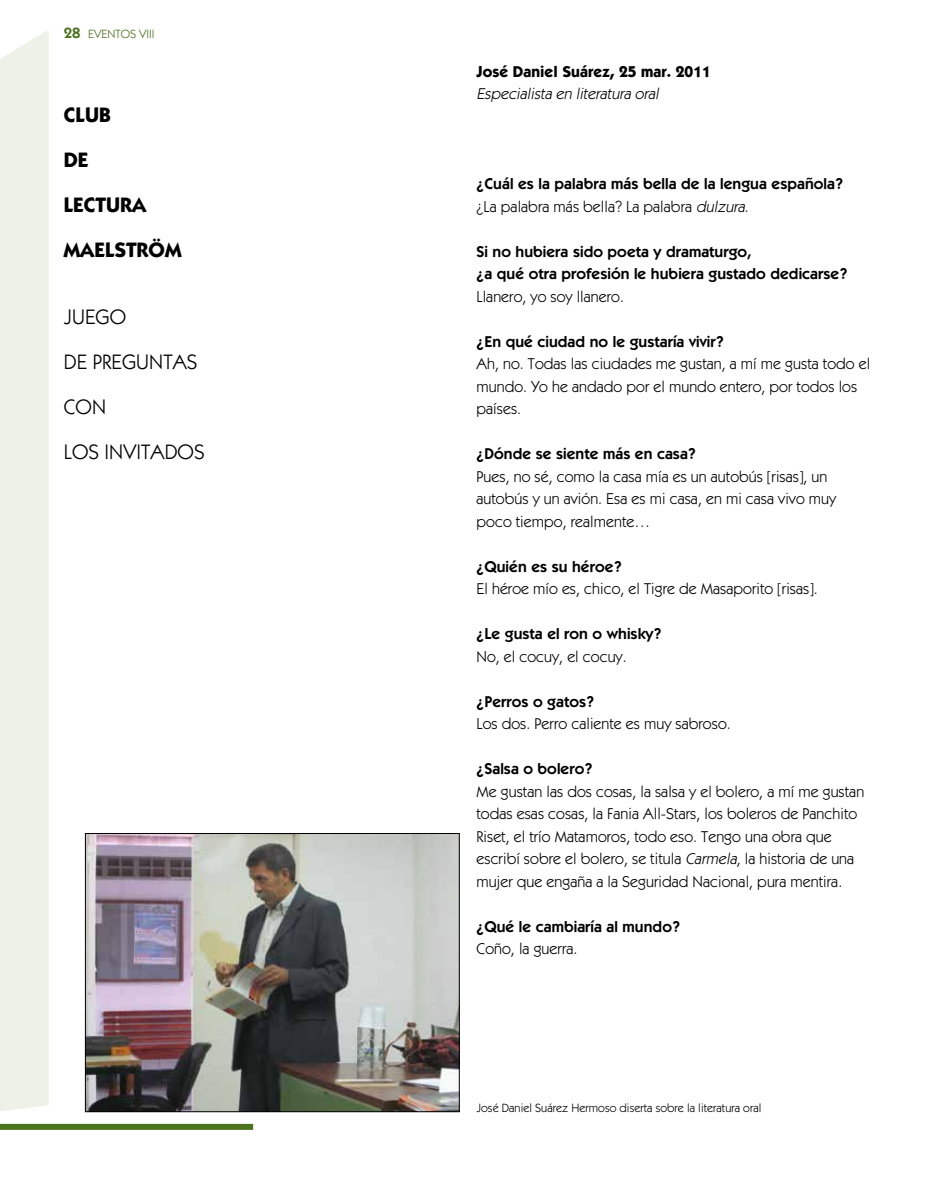
<style>
.page{position:relative;width:936px;height:1191px;background:#fff}
.page>*{position:absolute;margin:0;border:0;box-sizing:border-box;transform-origin:0 0}
.t1{font:21px/45px "ITC Kabel Std";letter-spacing:.005em;color:#000}
.t2{font:700 21px/45px "ITC Kabel Std";letter-spacing:.005em;color:#000}
.t3{font:15.75px/22.5px "ITC Kabel Std";letter-spacing:.005em;color:#000}
.t4{font:600 15.75px/22.5px "ITC Kabel Std";letter-spacing:.005em;color:#000}
.t5{font:italic 15.75px "ITC Kabel Std";color:#000}
.t6{font:700 15.75px "ITC Kabel Std";letter-spacing:.005em;color:#000}
.t7{font:12px "ITC Kabel Std";letter-spacing:.005em;color:#000}
.t8{font:12px "ITC Kabel Std";color:#4b721d}
.s1{font-weight:600;font-size:15px}
.s2{font-weight:400}
.s3{font-weight:400;font-style:italic}
.s4{font-style:italic}
</style>
<div class="page">
<div style="left:0;top:31px;width:49px;height:1080px;background:#edf1e8"></div>
<div style="left:0;top:1123px;width:253px;height:6px;background:#4b721d"></div>
<img style="left:87px;top:835px;width:370px;height:274px">
<div style="left:85px;top:833px;width:374px;height:278px;border:1px solid #000"></div>
<p class="t8" style="left:64px;top:27px;width:92px"><span class="s1">28</span> EVENTOS VIII</p>
<h1 class="t2" style="left:64px;top:92px;width:119px">Club<br>DE<br>LECTURA<br>MAELSTRÖM</h1>
<h1 class="t1" style="left:64px;top:294px;width:142px">JUEGO<br>DE PREGUNTAS<br>CON<br>LOS INVITADOS</h1>
<p class="t6" style="left:476px;top:62px;width:236px">José Daniel Suárez, 25 mar. 2011</p>
<p class="t5" style="left:476px;top:84px;width:187px">Especialista en literatura oral</p>
<p class="t4" style="left:476px;top:172px;width:368px">¿Cuál es la palabra más bella de la lengua española? <span class="s2">¿La palabra más bella? La palabra</span> <span class="s3">dulzura</span><span class="s2">.</span></p>
<p class="t4" style="left:476px;top:240px;width:372px">Si no hubiera sido poeta y dramaturgo,<br>¿a qué otra profesión le hubiera gustado dedicarse?</p>
<p class="t3" style="left:476px;top:285px;width:149px">Llanero, yo soy llanero.</p>
<p class="t4" style="left:476px;top:330px;width:248px">¿En qué ciudad no le gustaría vivir?</p>
<p class="t3" style="left:476px;top:352px;width:395px">Ah, no. Todas las ciudades me gustan, a mí me gusta todo el mundo. Yo he andado por el mundo entero, por todos los países.</p>
<p class="t4" style="left:476px;top:442px;width:221px">¿Dónde se siente más en casa?</p>
<p class="t3" style="left:476px;top:465px;width:361px">Pues, no sé, como la casa mía es un autobús [risas], un autobús y un avión. Esa es mi casa, en mi casa vivo muy poco tiempo, realmente…</p>
<p class="t4" style="left:476px;top:555px;width:146px">¿Quién es su héroe?</p>
<p class="t3" style="left:476px;top:577px;width:343px">El héroe mío es, chico, el Tigre de Masaporito [risas].</p>
<p class="t4" style="left:476px;top:622px;width:186px">¿Le gusta el ron o whisky?</p>
<p class="t3" style="left:476px;top:645px;width:152px">No, el cocuy, el cocuy.</p>
<p class="t4" style="left:476px;top:690px;width:119px">¿Perros o gatos?</p>
<p class="t3" style="left:476px;top:713px;width:256px">Los dos. Perro caliente es muy sabroso.</p>
<p class="t4" style="left:476px;top:757px;width:117px">¿Salsa o bolero?</p>
<p class="t3" style="left:476px;top:780px;width:389px">Me gustan las dos cosas, la salsa y el bolero, a mí me gustan todas esas cosas, la Fania All-Stars, los boleros de Panchito Riset, el trío Matamoros, todo eso. Tengo una obra que escribí sobre el bolero, se titula <span class="s4">Carmela</span>, la historia de una mujer que engaña a la Seguridad Nacional, pura mentira.</p>
<p class="t4" style="left:476px;top:915px;width:205px">¿Qué le cambiaría al mundo?</p>
<p class="t3" style="left:476px;top:937px;width:102px">Coño, la guerra.</p>
<p class="t7" style="left:476px;top:1100px;width:286px">José Daniel Suárez Hermoso diserta sobre la literatura oral</p>
</div>
